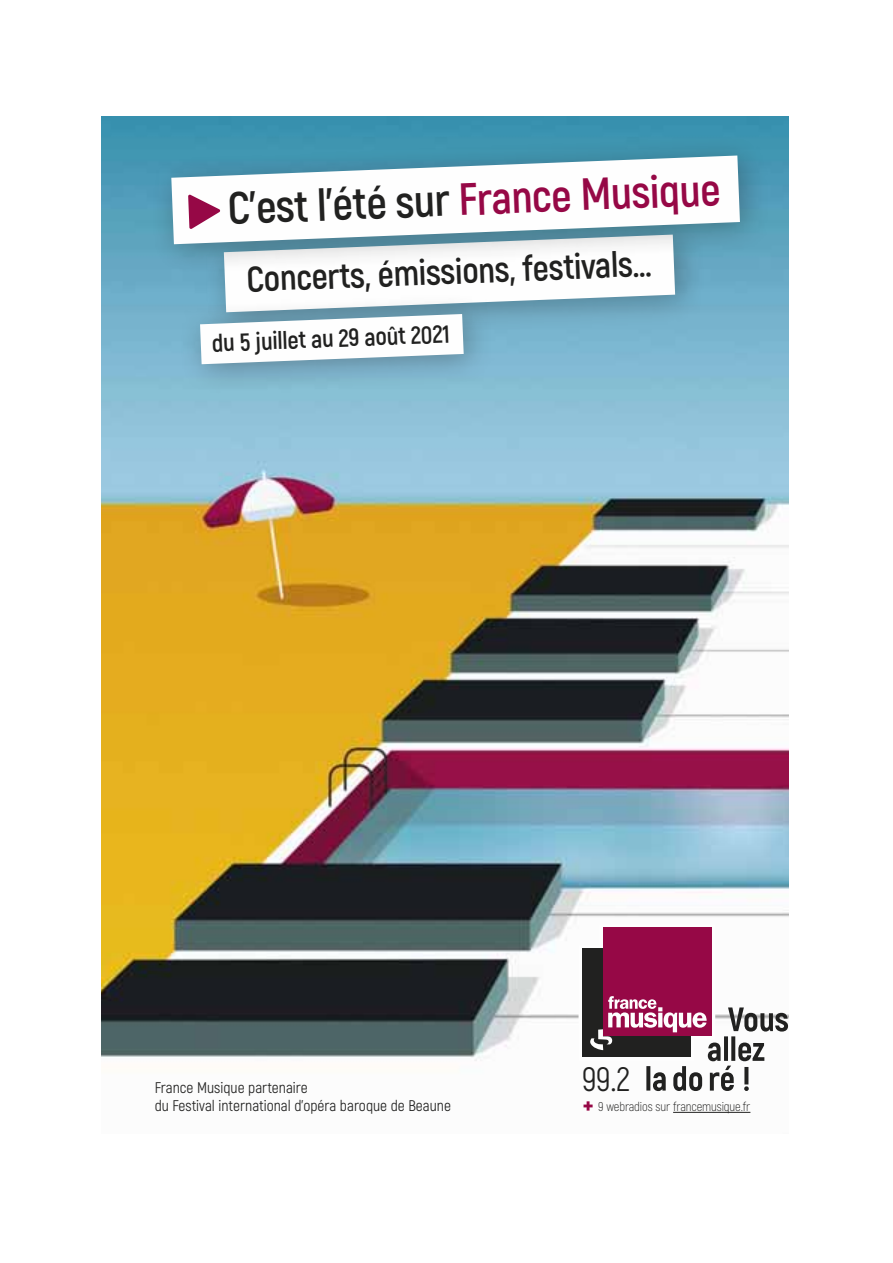
<style>
.page{position:relative;width:893px;height:1263px;background:#fff}
.page>*{position:absolute;margin:0;border:0;box-sizing:border-box;transform-origin:0 0}
.t1{font:700 45px "Akrobat";color:#212120}
.t2{font:700 35.7px "Akrobat";color:#212120}
.t3{font:33.9px "Akrobat";color:#212120}
.t4{font:700 24.75px "Akrobat";color:#212120}
.t5{font:15.45px/18.5px "Akrobat";color:#212120}
.t6{font:300 12.75px "Akrobat";letter-spacing:-.01em;color:#212120}
.s1{color:#960846}
.s2{font-weight:900;font-size:22.5px;color:#960846}
</style>
<div class="page">
<img style="left:101px;top:116px;width:687px;height:997px">
<svg style="left:579px;top:924px;width:209px;height:167px"></svg>
<hr style="left:673px;top:1112px;width:77px;height:1px;background:#212120">
<div style="left:201px;top:212px;width:505px;height:131px;background:#212120;opacity:.33"></div>
<div style="left:178px;top:292px;width:317px;height:103px;background:#212120;opacity:.33"></div>
<svg style="left:200px;top:275px;width:475px;height:89px"></svg>
<div style="left:149px;top:133px;width:622px;height:142px;background:#212120;opacity:.33"></div>
<svg style="left:171px;top:155px;width:569px;height:89px"></svg>
<svg style="left:188px;top:194px;width:32px;height:35px"></svg>
<p class="t1" style="left:227px;top:182px;width:494px;rotate:-2deg">C’est l’été sur <span class="s1">France Musique</span></p>
<p class="t2" style="left:246px;top:258px;width:407px;rotate:-2deg">Concerts, émissions, festivals…</p>
<p class="t4" style="left:211px;top:328px;width:240px;rotate:-2deg">du 5 juillet au 29 août 2021</p>
<p class="t5" style="left:155px;top:1078px;width:298px">France Musique partenaire<br>du Festival international d’opéra baroque de Beaune</p>
<p class="t3" style="left:582px;top:1059px;width:49px">99.2</p>
<p class="t6" style="left:583px;top:1099px;width:169px"><span class="s2">+</span> 9 webradios sur francemusique.fr</p>
</div>
